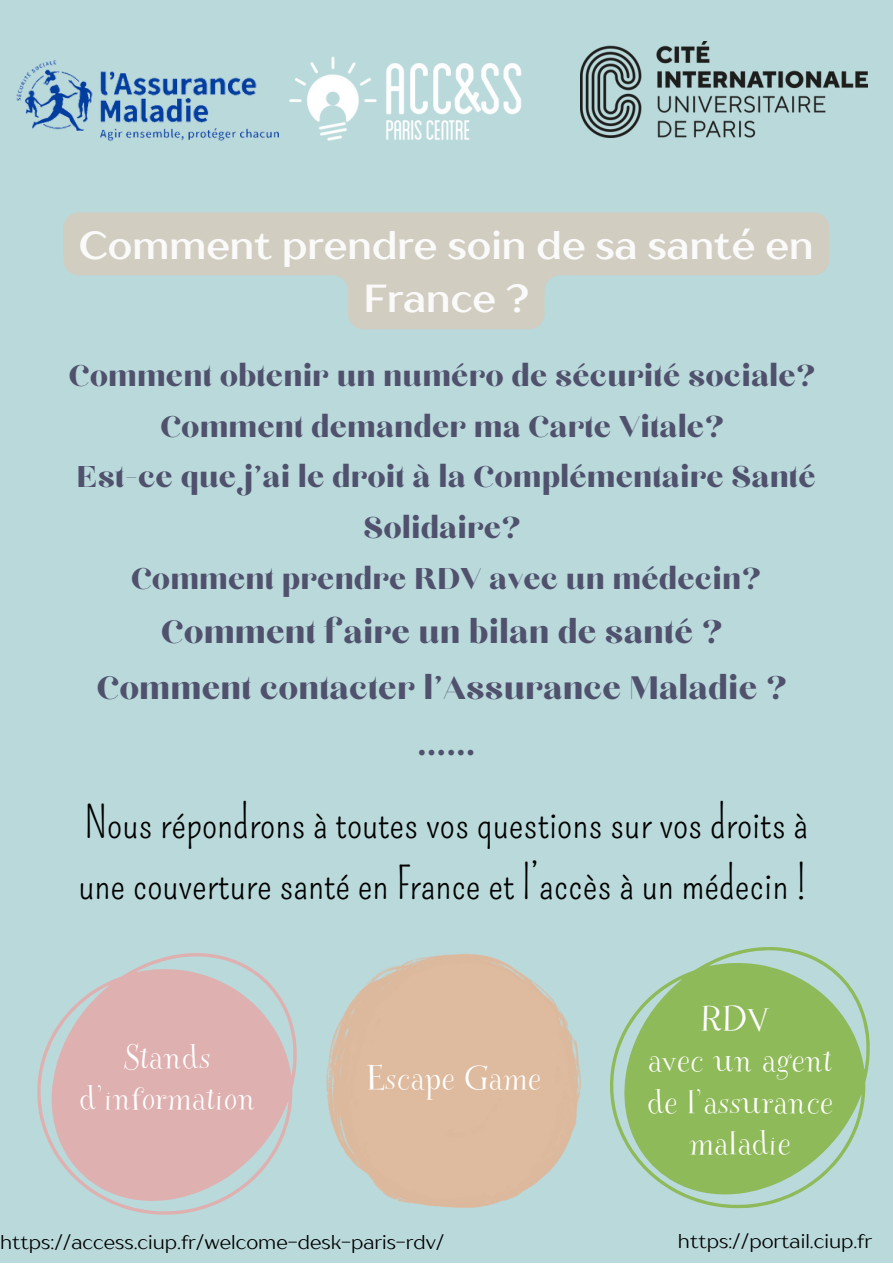
<style>
.page{position:relative;width:893px;height:1264px;background:#fff}
.page>*{position:absolute;margin:0;border:0;box-sizing:border-box;transform-origin:0 0}
.t1{font:43.5px/60.8px "Pompiere";color:#000}
.t2{font:40.5px "Chloe";color:#50526d}
.t3{font:700 39px/54px "TT Drugs";color:#fafafa;text-align:center}
.t4{font:37.5px/50.6px "Chloe";color:#50526d;text-align:center}
.t5{font:30px/41.5px "Myster";color:#fff;text-align:center}
.t6{font:19.5px "TT Drugs";color:#000}
</style>
<div class="page">
<div style="left:0;top:0;width:892px;height:1262px;background:#bad9db"></div>
<img style="left:297px;top:56px;width:225px;height:85px">
<svg style="left:37px;top:953px;width:260px;height:261px;fill:#dfb0b0"></svg>
<img style="left:326px;top:952px;width:254px;height:255px">
<svg style="left:610px;top:947px;width:259px;height:261px;fill:#8eba59"></svg>
<img style="left:580px;top:42px;width:287px;height:95px">
<img style="left:16px;top:60px;width:281px;height:81px">
<svg style="left:63px;top:212px;width:766px;height:117px;fill:#d1cdc0"></svg>
<p class="t3" style="left:79px;top:217px;width:736px">Comment prendre soin de sa santé en<br>France ?</p>
<p class="t4" style="left:69px;top:352px;width:748px">Comment obtenir un numéro de sécurité sociale?</p>
<p class="t4" style="left:160px;top:402px;width:565px">Comment demander ma Carte Vitale?</p>
<p class="t4" style="left:77px;top:453px;width:740px">Est-ce que j’ai le droit à la Complémentaire Santé<br>Solidaire?</p>
<p class="t4" style="left:131px;top:554px;width:632px">Comment prendre RDV avec un médecin?</p>
<p class="t2" style="left:161px;top:612px;width:563px">Comment faire un bilan de santé ?</p>
<p class="t2" style="left:97px;top:668px;width:692px">Comment contacter l’Assurance Maladie ?</p>
<p class="t2" style="left:417px;top:725px;width:60px">......</p>
<p class="t1" style="left:78px;top:793px;width:731px">Nous répondrons à toutes vos questions sur vos droits à une couverture santé en France et l’accès à un médecin !</p>
<p class="t5" style="left:79px;top:1036px;width:178px">Stands d’information</p>
<p class="t5" style="left:366px;top:1058px;width:176px">Escape Game</p>
<p class="t5" style="left:700px;top:998px;width:70px">RDV</p>
<p class="t5" style="left:646px;top:1040px;width:188px">avec un agent de l’assurance maladie</p>
<p class="t6" style="left:0;top:1229px;width:446px">https://access.ciup.fr/welcome-desk-paris-rdv/</p>
<p class="t6" style="left:678px;top:1229px;width:195px">https://portail.ciup.fr</p>
</div>
